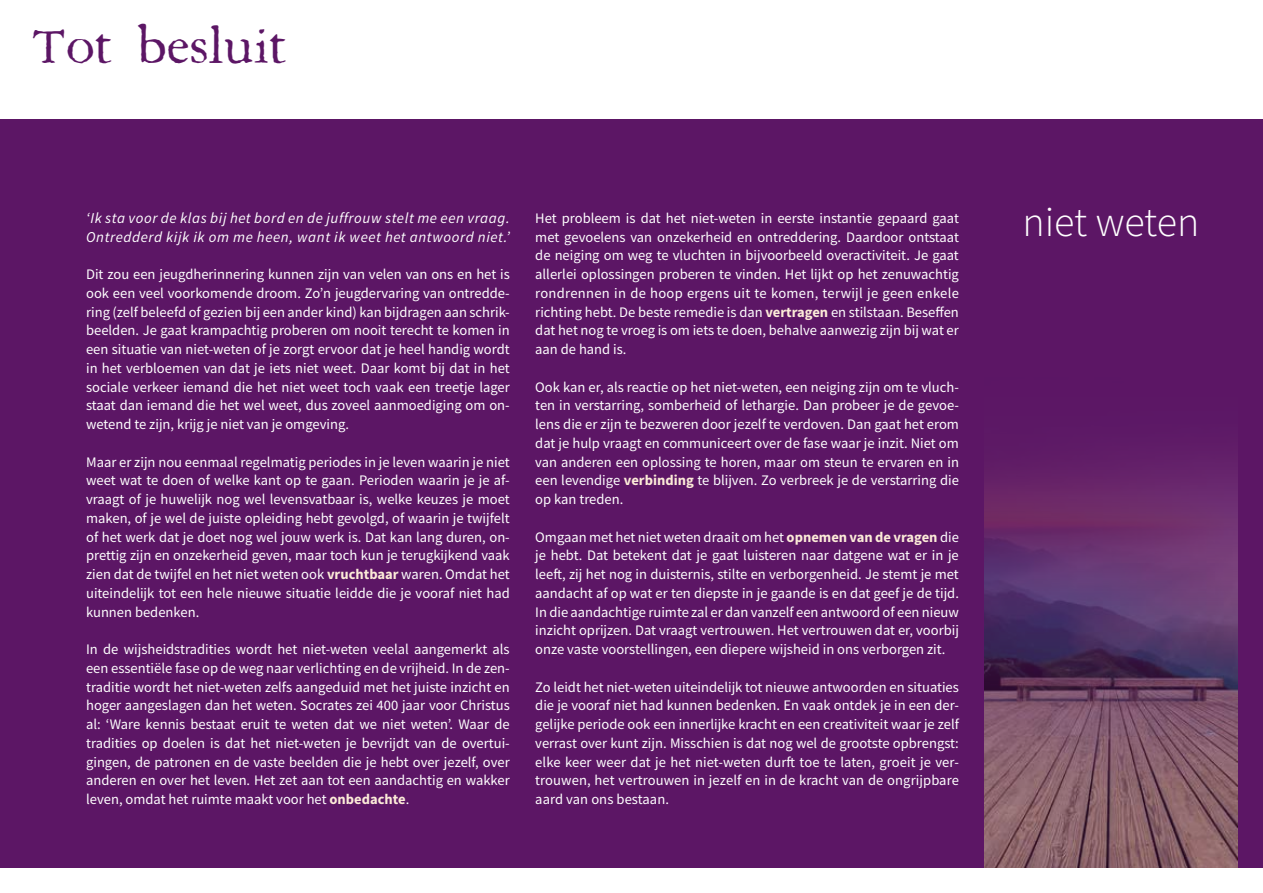
<style>
.page{position:relative;width:1263px;height:893px;background:#fff}
.page>*{position:absolute;margin:0;border:0;box-sizing:border-box;transform-origin:0 0}
.t1{font:48px "Aquifer";color:#5c1665}
.t2{font:300 42px "Source Sans Pro";color:#fff}
.t3{font:italic 15px/18.8px "Source Sans Pro";letter-spacing:.04em;color:#fff}
.t4{font:14.55px/18.8px "Source Sans Pro";color:#fff;text-align:justify}
.s1{font-weight:700;color:#fcebd8}
</style>
<div class="page">
<div style="left:0;top:119px;width:1263px;height:748px;background:#5c1665"></div>
<img style="left:984px;top:460px;width:253px;height:407px">
<h1 class="t1" style="left:32px;top:19px;width:257px">Tot besluit</h1>
<p class="t3" style="left:86px;top:208px;width:425px">‘Ik sta voor de klas bij het bord en de juffrouw stelt me een vraag.<br>Ontredderd kijk ik om me heen, want ik weet het antwoord niet.’</p>
<p class="t4" style="left:86px;top:265px;width:425px">Dit zou een jeugdherinnering kunnen zijn van velen van ons en het is ook een veel voorkomende droom. Zo’n jeugdervaring van ontredde&shy;ring (zelf beleefd of gezien bij een ander kind) kan bijdragen aan schrik&shy;beelden. Je gaat krampachtig proberen om nooit terecht te komen in een situatie van niet-weten of je zorgt ervoor dat je heel handig wordt in het verbloemen van dat je iets niet weet. Daar komt bij dat in het sociale verkeer iemand die het niet weet toch vaak een treetje lager staat dan iemand die het wel weet, dus zoveel aanmoediging om on&shy;wetend te zijn, krijg je niet van je omgeving.</p>
<p class="t4" style="left:86px;top:452px;width:425px">Maar er zijn nou eenmaal regelmatig periodes in je leven waarin je niet weet wat te doen of welke kant op te gaan. Perioden waarin je je af&shy;vraagt of je huwelijk nog wel levensvatbaar is, welke keuzes je moet maken, of je wel de juiste opleiding hebt gevolgd, of waarin je twijfelt of het werk dat je doet nog wel jouw werk is. Dat kan lang duren, on&shy;prettig zijn en onzekerheid geven, maar toch kun je terugkijkend vaak zien dat de twijfel en het niet weten ook <span class="s1">vruchtbaar</span> waren. Omdat het uiteindelijk tot een hele nieuwe situatie leidde die je vooraf niet had kunnen bedenken.</p>
<p class="t4" style="left:86px;top:640px;width:425px">In de wijsheidstradities wordt het niet-weten veelal aangemerkt als een essentiële fase op de weg naar verlichting en de vrijheid. In de zen&shy;traditie wordt het niet-weten zelfs aangeduid met het juiste inzicht en hoger aangeslagen dan het weten. Socrates zei 400 jaar voor Christus al: ‘Ware kennis bestaat eruit te weten dat we niet weten’. Waar de tradities op doelen is dat het niet-weten je bevrijdt van de overtui&shy;gingen, de patronen en de vaste beelden die je hebt over jezelf, over anderen en over het leven. Het zet aan tot een aandachtig en wakker leven, omdat het ruimte maakt voor het <span class="s1">onbedachte</span>.</p>
<p class="t4" style="left:535px;top:208px;width:425px">Het probleem is dat het niet-weten in eerste instantie gepaard gaat met gevoelens van onzekerheid en ontreddering. Daardoor ontstaat de neiging om weg te vluchten in bijvoorbeeld overactiviteit. Je gaat allerlei oplossingen proberen te vinden. Het lijkt op het zenuwachtig rondrennen in de hoop ergens uit te komen, terwijl je geen enkele richting hebt. De beste remedie is dan <span class="s1">vertragen</span> en stilstaan. Beseffen dat het nog te vroeg is om iets te doen, behalve aanwezig zijn bij wat er aan de hand is.</p>
<p class="t4" style="left:535px;top:377px;width:425px">Ook kan er, als reactie op het niet-weten, een neiging zijn om te vluch&shy;ten in verstarring, somberheid of lethargie. Dan probeer je de gevoe&shy;lens die er zijn te bezweren door jezelf te verdoven. Dan gaat het erom dat je hulp vraagt en communiceert over de fase waar je inzit. Niet om van anderen een oplossing te horen, maar om steun te ervaren en in een levendige <span class="s1">verbinding</span> te blijven. Zo verbreek je de verstarring die op kan treden.</p>
<p class="t4" style="left:535px;top:527px;width:425px">Omgaan met het niet weten draait om het <span class="s1">opnemen van de vragen</span> die je hebt. Dat betekent dat je gaat luisteren naar datgene wat er in je leeft, zij het nog in duisternis, stilte en verborgenheid. Je stemt je met aandacht af op wat er ten diepste in je gaande is en dat geef je de tijd.<br>In die aandachtige ruimte zal er dan vanzelf een antwoord of een nieuw inzicht oprijzen. Dat vraagt vertrouwen. Het vertrouwen dat er, voorbij onze vaste voorstellingen, een diepere wijsheid in ons verborgen zit.</p>
<p class="t4" style="left:535px;top:677px;width:425px">Zo leidt het niet-weten uiteindelijk tot nieuwe antwoorden en situaties die je vooraf niet had kunnen bedenken. En vaak ontdek je in een der&shy;gelijke periode ook een innerlijke kracht en een creativiteit waar je zelf verrast over kunt zijn. Misschien is dat nog wel de grootste opbrengst: elke keer weer dat je het niet-weten durft toe te laten, groeit je ver&shy;trouwen, het vertrouwen in jezelf en in de kracht van de ongrijpbare aard van ons bestaan.</p>
<h2 class="t2" style="left:1022px;top:196px;width:179px">niet weten</h2>
</div>
